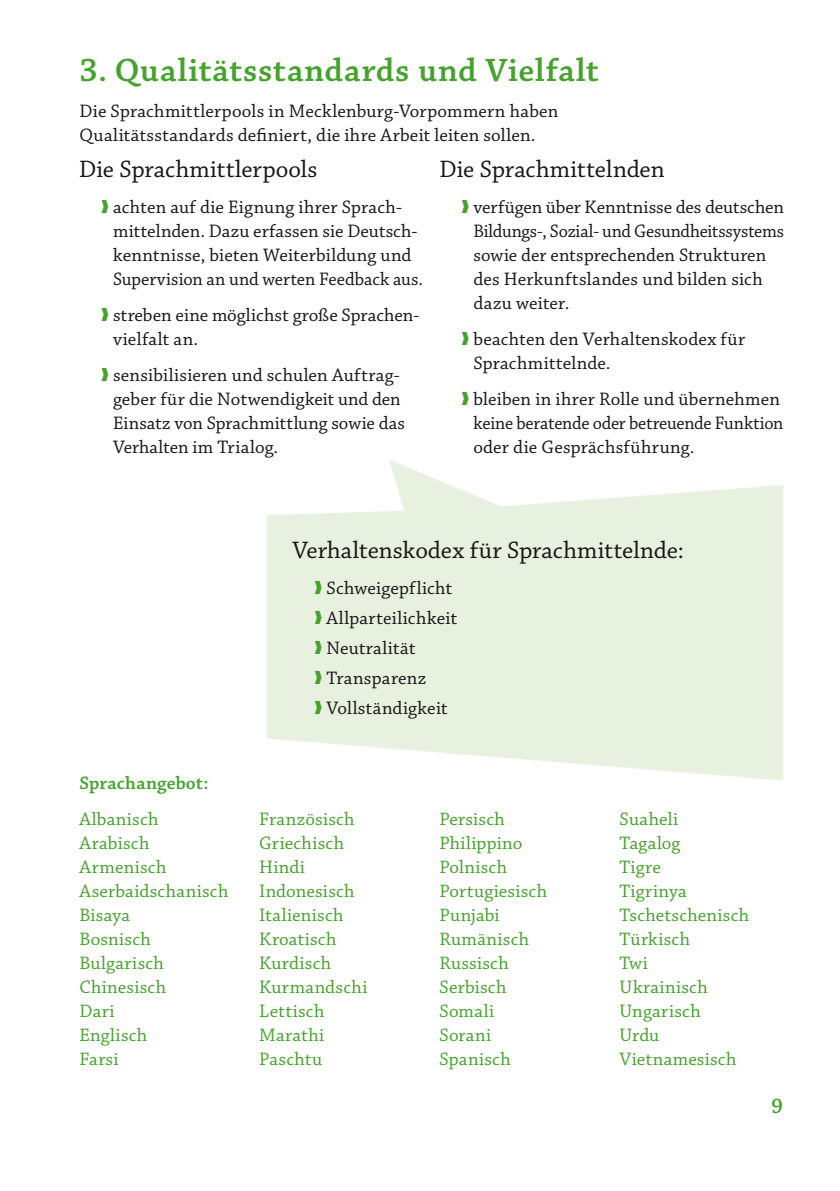
<style>
.page{position:relative;width:840px;height:1191px;background:#fff}
.page>*{position:absolute;margin:0;border:0;box-sizing:border-box;transform-origin:0 0}
.t1{font:600 34px "Chaparral Pro";letter-spacing:.025em;color:#46a22d}
.t2{font:25px "Chaparral Pro";color:#181716}
.t3{font:600 22px "Chaparral Pro";color:#46a22d}
.t4{font:19px/24px "Chaparral Pro";letter-spacing:.005em;color:#181716}
.t5{font:19px/24px "Chaparral Pro";letter-spacing:.015em;color:#46a22d}
.t6{font:600 19px "Chaparral Pro";letter-spacing:.005em;color:#46a22d}
.s1{color:#46a22d}
</style>
<div class="page">
<svg style="left:267px;top:460px;width:515px;height:320px;fill:#e8f0e0"></svg>
<h1 class="t1" style="left:79px;top:51px;width:520px">3. Qualitätsstandards und Vielfalt</h1>
<p class="t4" style="left:79px;top:99px;width:480px">Die Sprachmittlerpools in Mecklenburg-Vorpommern haben<br>Qualitätsstandards definiert, die ihre Arbeit leiten sollen.</p>
<h2 class="t2" style="left:79px;top:155px;width:240px">Die Sprachmittlerpools</h2>
<p class="t4" style="left:113px;top:195px;width:308px;text-indent:-12px"><span class="s1">❱</span> achten auf die Eignung ihrer Sprach&shy;mittelnden. Dazu erfassen sie Deutsch&shy;kenntnisse, bieten Weiterbildung und Supervision an und werten Feedback aus.</p>
<p class="t4" style="left:113px;top:303px;width:306px;text-indent:-12px"><span class="s1">❱</span> streben eine möglichst große Sprachen&shy;vielfalt an.</p>
<p class="t4" style="left:113px;top:363px;width:293px;text-indent:-12px"><span class="s1">❱</span> sensibilisieren und schulen Auftrag&shy;geber für die Notwendigkeit und den Einsatz von Sprachmittlung sowie das Verhalten im Trialog.</p>
<h2 class="t2" style="left:439px;top:155px;width:227px">Die Sprachmittelnden</h2>
<p class="t4" style="left:473px;top:195px;width:312px;text-indent:-12px"><span class="s1">❱</span> verfügen über Kenntnisse des deutschen Bildungs-, Sozial- und Gesundheitssystems sowie der entsprechenden Strukturen des Herkunftslandes und bilden sich dazu weiter.</p>
<p class="t4" style="left:473px;top:327px;width:273px;text-indent:-12px"><span class="s1">❱</span> beachten den Verhaltenskodex für<br>Sprachmittelnde.</p>
<p class="t4" style="left:473px;top:387px;width:311px;text-indent:-12px"><span class="s1">❱</span> bleiben in ihrer Rolle und übernehmen keine beratende oder betreuende Funktion oder die Gesprächsführung.</p>
<h2 class="t2" style="left:292px;top:536px;width:392px">Verhaltenskodex für Sprachmittelnde:</h2>
<p class="t4" style="left:314px;top:574px;width:144px;line-height:30px"><span class="s1">❱</span> Schweigepflicht <span class="s1">❱</span> Allparteilichkeit <span class="s1">❱</span> Neutralität<br><span class="s1">❱</span> Transparenz<br><span class="s1">❱</span> Vollständigkeit</p>
<p class="t6" style="left:79px;top:772px;width:130px">Sprachangebot:</p>
<p class="t5" style="left:79px;top:807px;width:150px">Albanisch<br>Arabisch<br>Armenisch<br>Aserbaidschanisch<br>Bisaya<br>Bosnisch<br>Bulgarisch<br>Chinesisch<br>Dari<br>Englisch<br>Farsi</p>
<p class="t5" style="left:259px;top:807px;width:110px">Französisch<br>Griechisch<br>Hindi<br>Indonesisch<br>Italienisch<br>Kroatisch<br>Kurdisch<br>Kurmandschi<br>Lettisch<br>Marathi<br>Paschtu</p>
<p class="t5" style="left:439px;top:807px;width:109px">Persisch<br>Philippino<br>Polnisch<br>Portugiesisch<br>Punjabi<br>Rumänisch<br>Russisch<br>Serbisch<br>Somali<br>Sorani<br>Spanisch</p>
<p class="t5" style="left:619px;top:807px;width:131px">Suaheli<br>Tagalog<br>Tigre<br>Tigrinya<br>Tschetschenisch<br>Türkisch<br>Twi<br>Ukrainisch<br>Ungarisch<br>Urdu<br>Vietnamesisch</p>
<p class="t3" style="left:770px;top:1093px;width:13px">9</p>
</div>
